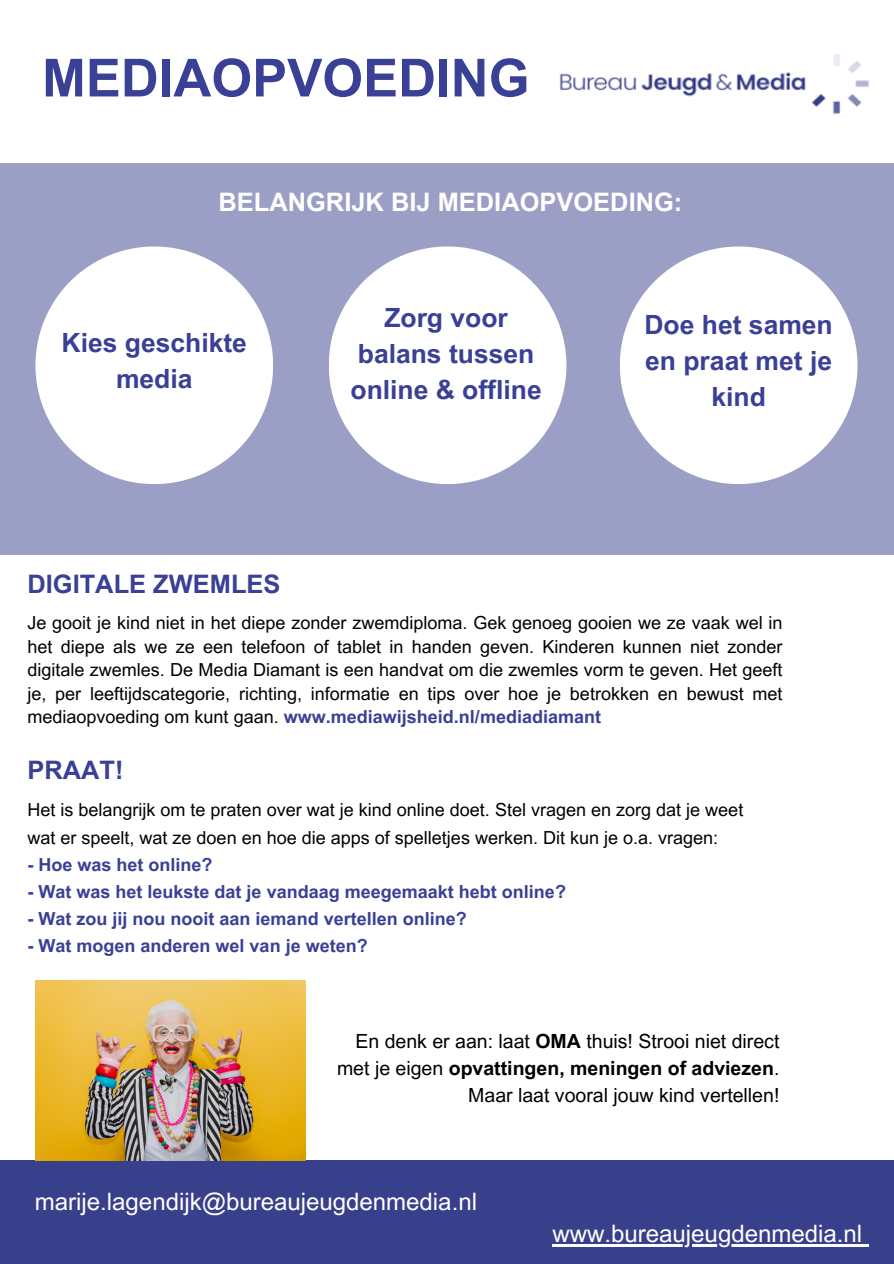
<style>
.page{position:relative;width:894px;height:1264px;background:#fff}
.page>*{position:absolute;margin:0;border:0;box-sizing:border-box;transform-origin:0 0}
.t1{font:700 52.5px "Arial MT Pro";color:#394095}
.t2{font:700 26.4px/36px "Arial MT Pro";color:#394095;text-align:center}
.t3{font:700 25.5px "Arial MT Pro";color:#fff}
.t4{font:700 25.5px "Arial MT Pro";color:#394095}
.t5{font:24px "Arial MT Pro";color:#fff}
.t6{font:19.5px/27px "Arial MT Pro";color:#000;text-align:right}
.t7{font:18px/23.7px "Arial MT Pro";color:#010101;text-align:justify}
.t8{font:18px/27px "Arial MT Pro";color:#000}
.t9{font:700 18px "Arial MT Pro";color:#394095}
.s1{font-weight:700;color:#394095}
.s2{font-weight:700}
</style>
<div class="page">
<div style="left:0;top:163px;width:893px;height:392px;background:#9c9fc5"></div>
<div style="left:0;top:1160px;width:893px;height:103px;background:#39408b"></div>
<svg style="left:35px;top:246px;width:238px;height:238px;fill:#fff"></svg>
<svg style="left:329px;top:246px;width:237px;height:238px;fill:#fff"></svg>
<svg style="left:620px;top:246px;width:237px;height:238px;fill:#fff"></svg>
<img style="left:559px;top:54px;width:310px;height:60px">
<img style="left:35px;top:980px;width:270px;height:180px">
<hr style="left:552px;top:1243px;width:309px;height:3px;background:#fff">
<svg style="left:861px;top:1244px;width:7px;height:2px"></svg>
<p class="t1" style="left:42px;top:58px;width:489px">MEDIAOPVOEDING</p>
<p class="t3" style="left:218px;top:192px;width:465px">BELANGRIJK BIJ MEDIAOPVOEDING:</p>
<p class="t2" style="left:62px;top:328px;width:187px">Kies geschikte media</p>
<p class="t2" style="left:350px;top:303px;width:193px">Zorg voor balans tussen online &amp; offline</p>
<p class="t2" style="left:644px;top:310px;width:190px">Doe het samen en praat met je kind</p>
<p class="t4" style="left:27px;top:574px;width:254px">DIGITALE ZWEMLES</p>
<p class="t7" style="left:27px;top:613px;width:756px">Je gooit je kind niet in het diepe zonder zwemdiploma. Gek genoeg gooien we ze vaak wel in het diepe als we ze een telefoon of tablet in handen geven. Kinderen kunnen niet zonder digitale zwemles. De Media Diamant is een handvat om die zwemles vorm te geven. Het geeft je, per leeftijdscategorie, richting, informatie en tips over hoe je betrokken en bewust met mediaopvoeding om kunt gaan. <span class="s1">www.mediawijsheid.nl/mediadiamant</span></p>
<h2 class="t4" style="left:27px;top:760px;width:98px">PRAAT!</h2>
<h3 class="t8" style="left:27px;top:799px;width:717px">Het is belangrijk om te praten over wat je kind online doet. Stel vragen en zorg dat je weet wat er speelt, wat ze doen en hoe die apps of spelletjes werken. Dit kun je o.a. vragen:</h3>
<h3 class="t9" style="left:27px;top:857px;width:187px">- Hoe was het online?</h3>
<h3 class="t9" style="left:27px;top:884px;width:540px">- Wat was het leukste dat je vandaag meegemaakt hebt online?</h3>
<h2 class="t9" style="left:27px;top:911px;width:441px">- Wat zou jij nou nooit aan iemand vertellen online?</h2>
<p class="t9" style="left:27px;top:938px;width:342px">- Wat mogen anderen wel van je weten?</p>
<h4 class="t6" style="left:337px;top:1029px;width:443px">En denk er aan: laat <span class="s2">OMA</span> thuis! Strooi niet direct met je eigen <span class="s2">opvattingen, meningen of adviezen</span>.<br>Maar laat vooral jouw kind vertellen!</h4>
<p class="t5" style="left:35px;top:1192px;width:443px">marije.lagendijk@bureaujeugdenmedia.nl</p>
<p class="t5" style="left:552px;top:1224px;width:311px">www.bureaujeugdenmedia.nl</p>
</div>
